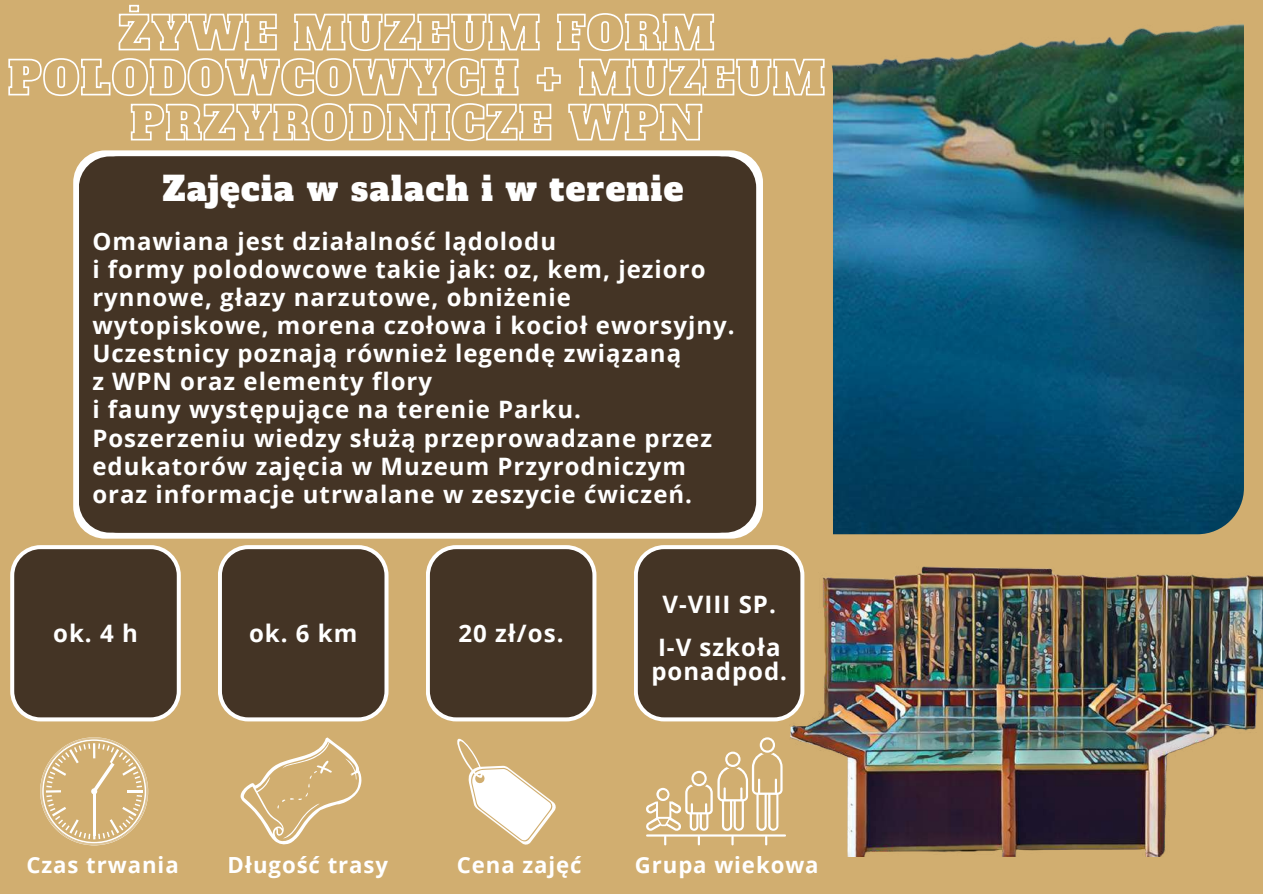
<style>
.page{position:relative;width:1263px;height:894px;background:#fff}
.page>*{position:absolute;margin:0;border:0;box-sizing:border-box;transform-origin:0 0}
.t1{font:33px "Alfa Slab One";letter-spacing:.04em;color:#fff}
.t2{font:700 24px/28px "Open Sans";letter-spacing:.04em;color:#fff}
.t3{font:700 22.2px "Open Sans";letter-spacing:.04em;color:#fff}
</style>
<div class="page">
<div style="left:0;top:0;width:1263px;height:893px;background:#d1ae70"></div>
<img style="left:833px;top:24px;width:410px;height:473px">
<svg style="left:40px;top:737px;width:108px;height:108px"></svg>
<hr style="left:93px;top:791px;width:2px;height:44px;background:#fff">
<svg style="left:240px;top:737px;width:122px;height:108px"></svg>
<svg style="left:457px;top:738px;width:99px;height:107px"></svg>
<svg style="left:646px;top:770px;width:70px;height:75px"></svg>
<svg style="left:10px;top:545px;width:171px;height:176px;background:#574839"></svg>
<svg style="left:218px;top:545px;width:170px;height:176px;background:#564738"></svg>
<svg style="left:426px;top:545px;width:170px;height:176px;background:#564738"></svg>
<svg style="left:634px;top:545px;width:82px;height:176px;background:#574839"></svg>
<svg style="left:8px;top:4px;width:817px;height:138px"></svg>
<svg style="left:73px;top:150px;width:690px;height:388px;background:#cfcac5"></svg>
<div style="left:88px;top:156px;width:668px;height:376px;background:#443425;border-radius:31px"></div>
<img style="left:716px;top:497px;width:546px;height:359px">
<h1 class="t1" style="left:163px;top:167px;width:522px">Zajęcia w salach i w terenie</h1>
<p class="t2" style="left:92px;top:226px;width:644px">Omawiana jest działalność lądolodu<br>i formy polodowcowe takie jak: oz, kem, jezioro rynnowe, głazy narzutowe, obniżenie wytopiskowe, morena czołowa i kocioł eworsyjny.<br>Uczestnicy poznają również legendę związaną<br>z WPN oraz elementy flory<br>i fauny występujące na terenie Parku.<br>Poszerzeniu wiedzy służą przeprowadzane przez edukatorów zajęcia w Muzeum Przyrodniczym oraz informacje utrwalane w zeszycie ćwiczeń.</p>
<p class="t2" style="left:53px;top:618px;width:86px">ok. 4 h</p>
<p class="t2" style="left:249px;top:618px;width:110px">ok. 6 km</p>
<p class="t2" style="left:459px;top:618px;width:106px">20 zł/os.</p>
<p class="t2" style="left:663px;top:590px;width:115px">V-VIII SP.</p>
<p class="t2" style="left:651px;top:634px;width:137px;line-height:23.5px">I-V szkoła ponadpod.</p>
<p class="t3" style="left:27px;top:848px;width:154px">Czas trwania</p>
<p class="t3" style="left:227px;top:848px;width:162px">Długość trasy</p>
<p class="t3" style="left:457px;top:848px;width:126px">Cena zajęć</p>
<p class="t3" style="left:635px;top:848px;width:185px">Grupa wiekowa</p>
</div>
